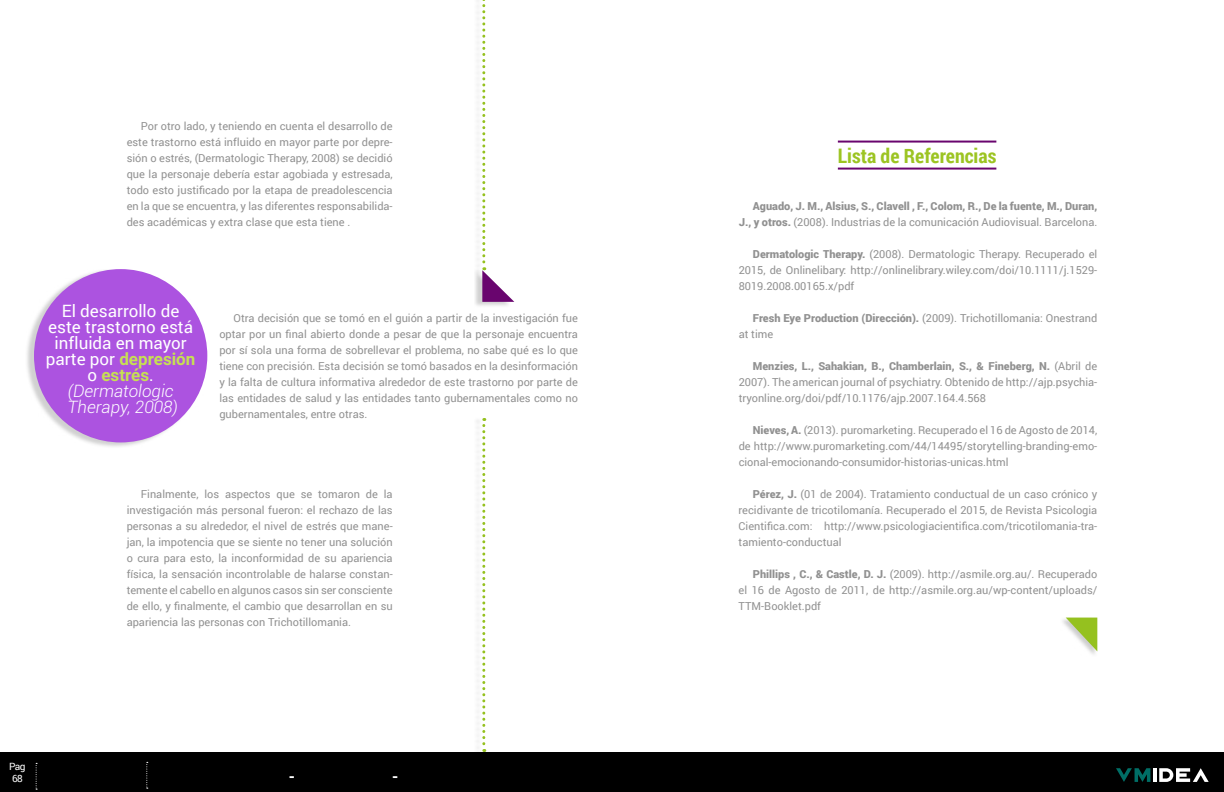
<style>
.page{position:relative;width:1224px;height:792px;background:#fff}
.page>*{position:absolute;margin:0;border:0;box-sizing:border-box;transform-origin:0 0}
.t1{font:700 20px "Roboto Condensed";color:#9cc422}
.t2{font:17px/16px "Roboto";color:#fff;text-align:center}
.t3{font:700 16px "Roboto";color:#fff}
.t4{font:11px/16px "Roboto";color:#919191;text-align:justify}
.t5{font:900 11px/16px "Roboto";color:#919191;text-align:right}
.t6{font:10px/12px "Roboto";color:#fff;text-align:center}
.s1{font-weight:700;color:#c7e053}
.s2{font-weight:300;font-style:italic}
.s3{font-weight:400}
.s4{font-weight:900}
</style>
<div class="page">
<hr style="left:838px;top:141px;width:158px;height:2px;background:#69056e">
<hr style="left:838px;top:168px;width:158px;height:2px;background:#69056e">
<div style="left:1060px;top:617px;width:38px;height:40px;background:#bdbdbd;opacity:.75"></div>
<svg style="left:1066px;top:618px;width:31px;height:33px"></svg>
<div style="left:474px;top:0;width:9px;height:276px;background:#f9f9f9"></div>
<div style="left:474px;top:417px;width:9px;height:340px;background:#f9f9f9"></div>
<svg style="left:482px;top:418px;width:3px;height:334px"></svg>
<div style="left:25px;top:269px;width:180px;height:180px;background:#bdbdbd;opacity:.7"></div>
<div style="left:34px;top:269px;width:173px;height:173px;background:#ac53e0;border-radius:50%"></div>
<div style="left:474px;top:270px;width:38px;height:38px;background:#bdbdbd;opacity:.7"></div>
<svg style="left:482px;top:0;width:32px;height:302px"></svg>
<div style="left:0;top:752px;width:1224px;height:40px;background:#000"></div>
<hr style="left:1153px;top:768px;width:4px;height:14px;background:#fff">
<svg style="left:1159px;top:768px;width:50px;height:14px"></svg>
<svg style="left:1116px;top:768px;width:34px;height:14px"></svg>
<svg style="left:36px;top:763px;width:1px;height:27px"></svg>
<svg style="left:146px;top:762px;width:2px;height:27px"></svg>
<p class="t4" style="left:127px;top:118px;width:268px;text-indent:14px">Por otro lado, y teniendo en cuenta el desarrollo de este trastorno está influido en mayor parte por depre&shy;sión o estrés, (Dermatologic Therapy, 2008) se decidió que la personaje debería estar agobiada y estresada, todo esto justificado por la etapa de preadolescencia en la que se encuentra, y las diferentes responsabilida&shy;des académicas y extra clase que esta tiene .</p>
<h2 class="t2" style="left:46px;top:302px;width:151px">El desarrollo de este trastorno está influida en mayor parte por <span class="s1">depresión </span>o <span class="s1">estrés</span>. <span class="s2">(Dermatologic<br>Therapy, 2008)</span></h2>
<p class="t4" style="left:219px;top:310px;width:360px;text-indent:14px">Otra decisión que se tomó en el guión a partir de la investigación fue optar por un final abierto donde a pesar de que la personaje encuentra por sí sola una forma de sobrellevar el problema, no sabe qué es lo que tiene con precisión. Esta decisión se tomó basados en la desinformación y la falta de cultura informativa alrededor de este trastorno por parte de las entidades de salud y las entidades tanto gubernamentales como no gubernamentales, entre otras.</p>
<p class="t4" style="left:127px;top:486px;width:268px;text-indent:14px">Finalmente, los aspectos que se tomaron de la investigación más personal fueron: el rechazo de las personas a su alrededor, el nivel de estrés que mane&shy;jan, la impotencia que se siente no tener una solución o cura para esto, la inconformidad de su apariencia física, la sensación incontrolable de halarse constan&shy;temente el cabello en algunos casos sin ser consciente de ello, y finalmente, el cambio que desarrollan en su apariencia las personas con Trichotillomania.</p>
<p class="t6" style="left:9px;top:761px;width:18px">Pag<br>68</p>
<h3 class="t3" style="left:289px;top:765px;width:8px">-</h3>
<h3 class="t3" style="left:392px;top:765px;width:8px">-</h3>
<h1 class="t1" style="left:838px;top:141px;width:160px">Lista de Referencias</h1>
<p class="t5" style="left:739px;top:198px;width:360px">Aguado, J. M., Alsius, S., Clavell , F., Colom, R., De la fuente, M., Duran,<br>J., y otros. <span class="s3">(2008). Industrias de la comunicación Audiovisual. Barcelona.</span></p>
<p class="t4" style="left:739px;top:246px;width:360px;text-indent:14px"><span class="s4">Dermatologic Therapy.</span> (2008). Dermatologic Therapy. Recuperado el 2015, de Onlinelibary: http://onlinelibrary.wiley.com/doi/10.1111/j.1529- 8019.2008.00165.x/pdf</p>
<p class="t4" style="left:739px;top:310px;width:360px;text-indent:14px"><span class="s4">Fresh Eye Production (Dirección).</span> (2009). Trichotillomania: Onestrand at time</p>
<p class="t4" style="left:739px;top:358px;width:360px;text-indent:14px"><span class="s4">Menzies, L., Sahakian, B., Chamberlain, S., &amp; Fineberg, N.</span> (Abril de 2007). The american journal of psychiatry. Obtenido de http://ajp.psychia&shy;tryonline.org/doi/pdf/10.1176/ajp.2007.164.4.568</p>
<p class="t4" style="left:739px;top:422px;width:360px;text-indent:14px"><span class="s4">Nieves, A.</span> (2013). puromarketing. Recuperado el 16 de Agosto de 2014, de http://www.puromarketing.com/44/14495/storytelling-branding-emo&shy;cional-emocionando-consumidor-historias-unicas.html</p>
<p class="t4" style="left:739px;top:486px;width:360px;text-indent:14px"><span class="s4">Pérez, J.</span> (01 de 2004). Tratamiento conductual de un caso crónico y recidivante de tricotilomanía. Recuperado el 2015, de Revista Psicologia Cientifica.com: http://www.psicologiacientifica.com/tricotilomania-tra&shy;tamiento-conductual</p>
<p class="t4" style="left:739px;top:566px;width:360px;text-indent:14px"><span class="s4">Phillips , C., &amp; Castle, D. J.</span> (2009). http://asmile.org.au/. Recuperado el 16 de Agosto de 2011, de http://asmile.org.au/wp-content/uploads/ TTM-Booklet.pdf</p>
</div>
